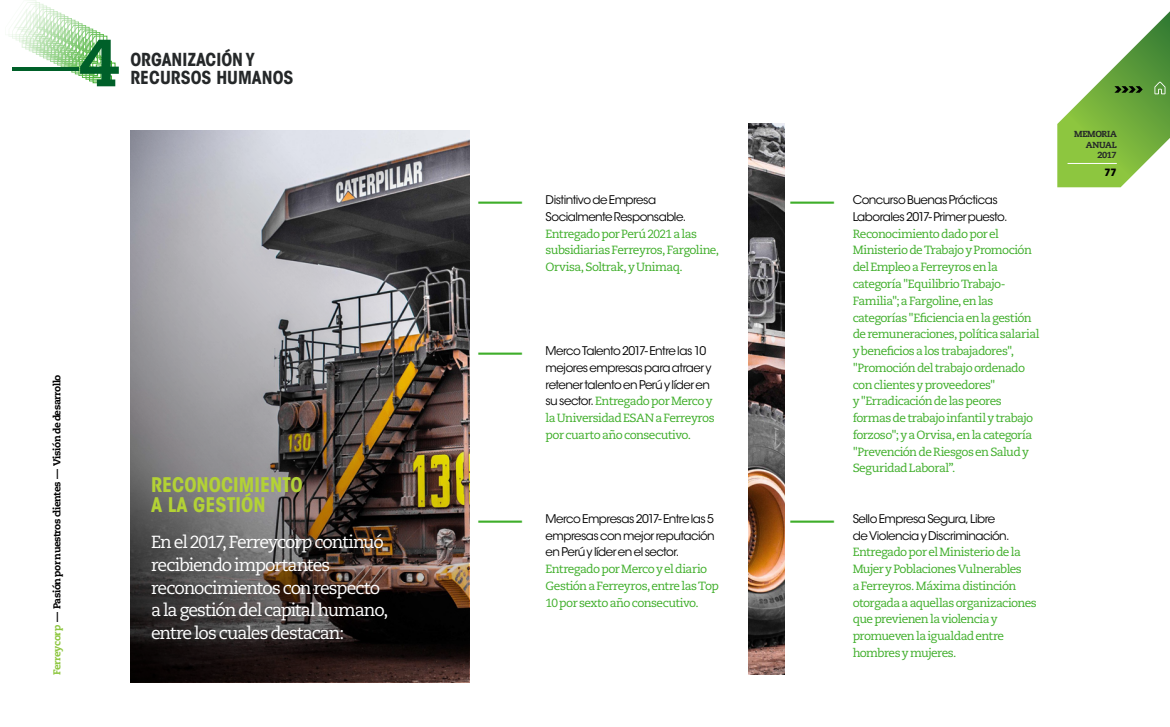
<style>
.page{position:relative;width:1170px;height:727px;background:#fff}
.page>*{position:absolute;margin:0;border:0;box-sizing:border-box;transform-origin:0 0}
.t1{font:300 66.5px "Caecilia LT Std";color:#006029}
.t2{font:300 43.62px "Caecilia LT Std";color:#3fae2a}
.t3{font:700 condensed 20px/20px "ITC Avant Garde Std";color:#b3d235}
.t4{font:700 condensed 17.75px "ITC Avant Garde Std";color:#252829}
.t5{font:17.5px/22.5px "Caecilia LT Std";letter-spacing:-.06em;color:#fff}
.t6{font:11.88px/16.8px "Caecilia LT Std";letter-spacing:-.045em;color:#3fae2a}
.t7{font:11.88px/16.8px "ITC Avant Garde Std";letter-spacing:-.045em;color:#000}
.t8{font:800 10px "Caecilia LT Std";letter-spacing:-.045em;color:#000}
.t9{font:700 10px "ITC Avant Garde Std";color:#000}
.t10{font:800 8.75px/10.5px "Caecilia LT Std";letter-spacing:-.03em;color:#252829;text-align:right}
.s1{font-weight:800}
.s2{color:#8dc63f}
.s3{font-family:"ITC Avant Garde Std";color:#000}
</style>
<div class="page">
<img style="left:130px;top:130px;width:339px;height:552px">
<img style="left:748px;top:123px;width:36px;height:551px">
<svg style="left:1057px;top:12px;width:112px;height:175px"></svg>
<hr style="left:1067px;top:163px;width:49px;height:1px;background:#fff">
<svg style="left:8px;top:0;width:107px;height:83px"></svg>
<h1 class="t1" style="left:13px;top:26px;width:107px">—<span class="s1">4</span></h1>
<h3 class="t4" style="left:130px;top:49px;width:126px">ORGANIZACIÓN Y</h3>
<h3 class="t4" style="left:130px;top:66px;width:164px">RECURSOS HUMANOS</h3>
<p class="t8" style="left:51px;top:674px;width:302px;rotate:-90deg"><span class="s2">Ferreycorp</span> — Pasión por nuestros clientes — Visión de desarrollo</p>
<h3 class="t3" style="left:151px;top:474px;width:153px">RECONOCIMIENTO<br>A LA GESTIÓN</h3>
<h3 class="t5" style="left:151px;top:531px;width:239px">En el 2017, Ferreycorp continuó recibiendo importantes reconocimientos con respecto a la gestión del capital humano, entre los cuales destacan:</h3>
<h2 class="t2" style="left:478px;top:174px;width:45px">—</h2>
<p class="t7" style="left:545px;top:191px;width:142px">Distintivo de Empresa<br>Socialmente Responsable.</p>
<p class="t6" style="left:545px;top:225px;width:175px">Entregado por Perú 2021 a las subsidiarias Ferreyros, Fargoline,<br>Orvisa, Soltrak, y Unimaq.</p>
<h2 class="t2" style="left:478px;top:325px;width:45px">—</h2>
<p class="t7" style="left:545px;top:342px;width:168px">Merco Talento 2017- Entre las 10 mejores empresas para atraer y retener talento en Perú y líder en</p>
<p class="t6" style="left:545px;top:393px;width:170px"><span class="s3">su sector.</span> Entregado por Merco y la Universidad ESAN a Ferreyros por cuarto año consecutivo.</p>
<h2 class="t2" style="left:790px;top:175px;width:45px">—</h2>
<p class="t7" style="left:545px;top:510px;width:171px;text-align:justify">Merco Empresas 2017- Entre las 5 empresas con mejor reputación en Perú y líder en el sector.</p>
<p class="t6" style="left:545px;top:560px;width:175px">Entregado por Merco y el diario<br>Gestión a Ferreyros, entre las Top<br>10 por sexto año consecutivo.</p>
<h2 class="t2" style="left:478px;top:493px;width:45px">—</h2>
<h2 class="t2" style="left:790px;top:493px;width:45px">—</h2>
<p class="t7" style="left:852px;top:191px;width:156px">Concurso Buenas Prácticas<br>Laborales 2017- Primer puesto.</p>
<p class="t6" style="left:852px;top:225px;width:188px">Reconocimiento dado por el<br>Ministerio de Trabajo y Promoción del Empleo a Ferreyros en la categoría "Equilibrio Trabajo-<br>Familia"; a Fargoline, en las categorías "Eficiencia en la gestión de remuneraciones, política salarial y beneficios a los trabajadores", "Promoción del trabajo ordenado con clientes y proveedores"<br>y "Erradicación de las peores formas de trabajo infantil y trabajo forzoso"; y a Orvisa, en la categoría "Prevención de Riesgos en Salud y<br>Seguridad Laboral”.</p>
<p class="t7" style="left:852px;top:510px;width:158px">Sello Empresa Segura, Libre de Violencia y Discriminación.</p>
<p class="t6" style="left:852px;top:544px;width:186px">Entregado por el Ministerio de la<br>Mujer y Poblaciones Vulnerables<br>a Ferreyros. Máxima distinción otorgada a aquellas organizaciones que previenen la violencia y promueven la igualdad entre hombres y mujeres.</p>
<p class="t10" style="left:1074px;top:129px;width:44px">MEMORIA<br>ANUAL<br>2017</p>
<p class="t9" style="left:1104px;top:165px;width:14px">77</p>
</div>
